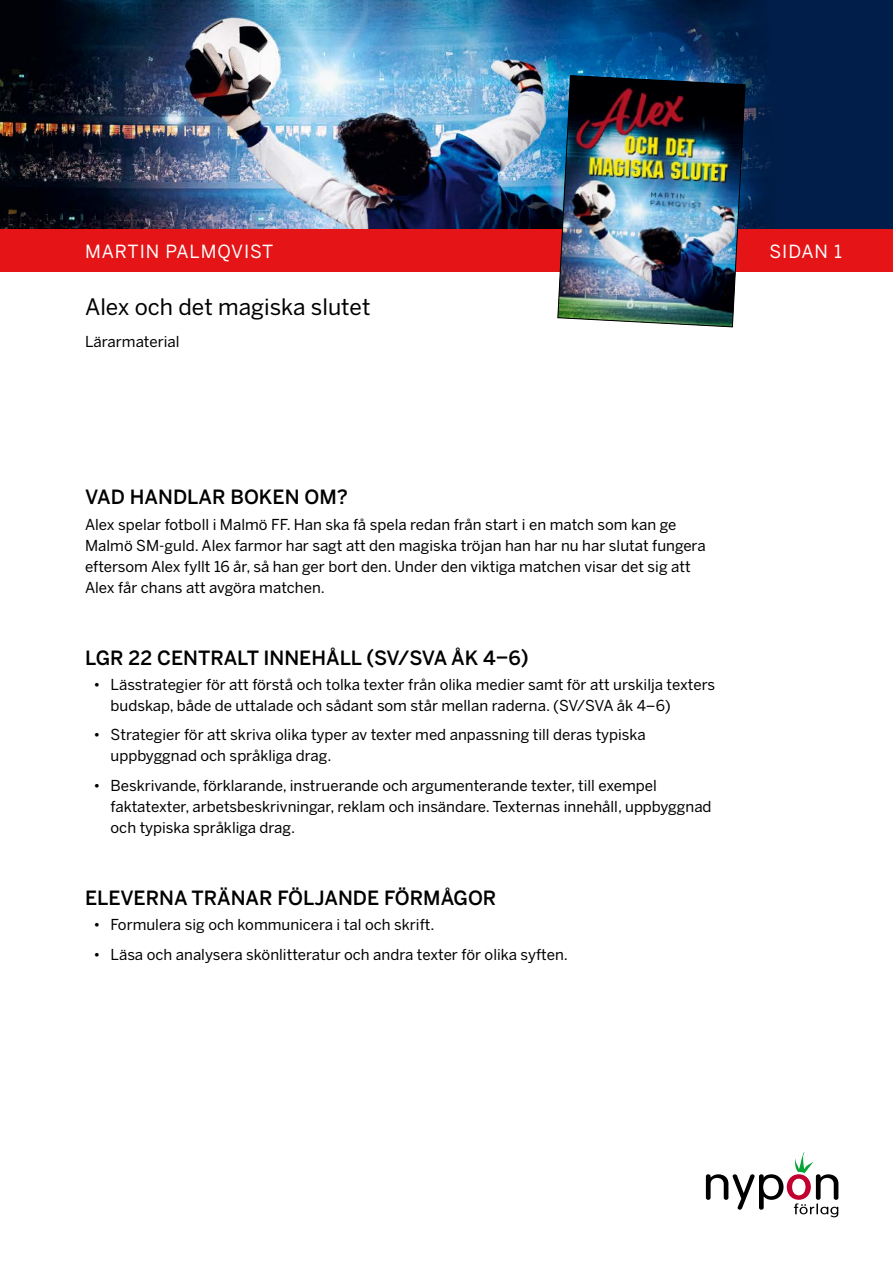
<style>
.page{position:relative;width:893px;height:1263px;background:#fff}
.page>*{position:absolute;margin:0;border:0;box-sizing:border-box;transform-origin:0 0}
.t1{font:22.5px "Benton Sans";color:#000}
.t2{font:500 19.5px "Benton Sans";color:#000}
.t3{font:18px "Benton Sans";letter-spacing:.05em;color:#fff}
.t4{font:15px/21px "Benton Sans";color:#000}
</style>
<div class="page">
<img style="left:0;top:0;width:656px;height:230px">
<div style="left:656px;top:0;width:237px;height:230px;background:#001e49"></div>
<div style="left:0;top:230px;width:893px;height:42px;background:#e41417"></div>
<img style="left:557px;top:75px;width:189px;height:253px">
<svg style="left:706px;top:1152px;width:132px;height:65px"></svg>
<p class="t3" style="left:85px;top:241px;width:190px">MARTIN PALMQVIST</p>
<h1 class="t1" style="left:85px;top:294px;width:287px">Alex och det magiska slutet</h1>
<p class="t4" style="left:85px;top:331px;width:96px">Lärarmaterial</p>
<p class="t3" style="left:769px;top:241px;width:74px">SIDAN 1</p>
<h2 class="t2" style="left:85px;top:485px;width:264px">VAD HANDLAR BOKEN OM?</h2>
<p class="t4" style="left:85px;top:514px;width:622px">Alex spelar fotboll i Malmö FF. Han ska få spela redan från start i en match som kan ge Malmö SM-guld. Alex farmor har sagt att den magiska tröjan han har nu har slutat fungera eftersom Alex fyllt 16 år, så han ger bort den. Under den viktiga matchen visar det sig att Alex får chans att avgöra matchen.</p>
<h2 class="t2" style="left:85px;top:646px;width:445px">LGR 22 CENTRALT INNEHÅLL (SV/SVA ÅK 4–6)</h2>
<p class="t4" style="left:111px;top:674px;width:606px;text-indent:-17px">• Lässtrategier för att förstå och tolka texter från olika medier samt för att urskilja texters budskap, både de uttalade och sådant som står mellan raderna. (SV/SVA åk 4–6)</p>
<p class="t4" style="left:111px;top:724px;width:537px;text-indent:-17px">• Strategier för att skriva olika typer av texter med anpassning till deras typiska uppbyggnad och språkliga drag.</p>
<p class="t4" style="left:111px;top:775px;width:603px;text-indent:-17px">• Beskrivande, förklarande, instruerande och argumenterande texter, till exempel faktatexter, arbetsbeskrivningar, reklam och insändare. Texternas innehåll, uppbyggnad och typiska språkliga drag.</p>
<h2 class="t2" style="left:85px;top:886px;width:413px">ELEVERNA TRÄNAR FÖLJANDE FÖRMÅGOR</h2>
<p class="t4" style="left:94px;top:914px;width:343px">• Formulera sig och kommunicera i tal och skrift.</p>
<p class="t4" style="left:94px;top:944px;width:476px">• Läsa och analysera skönlitteratur och andra texter för olika syften.</p>
</div>
